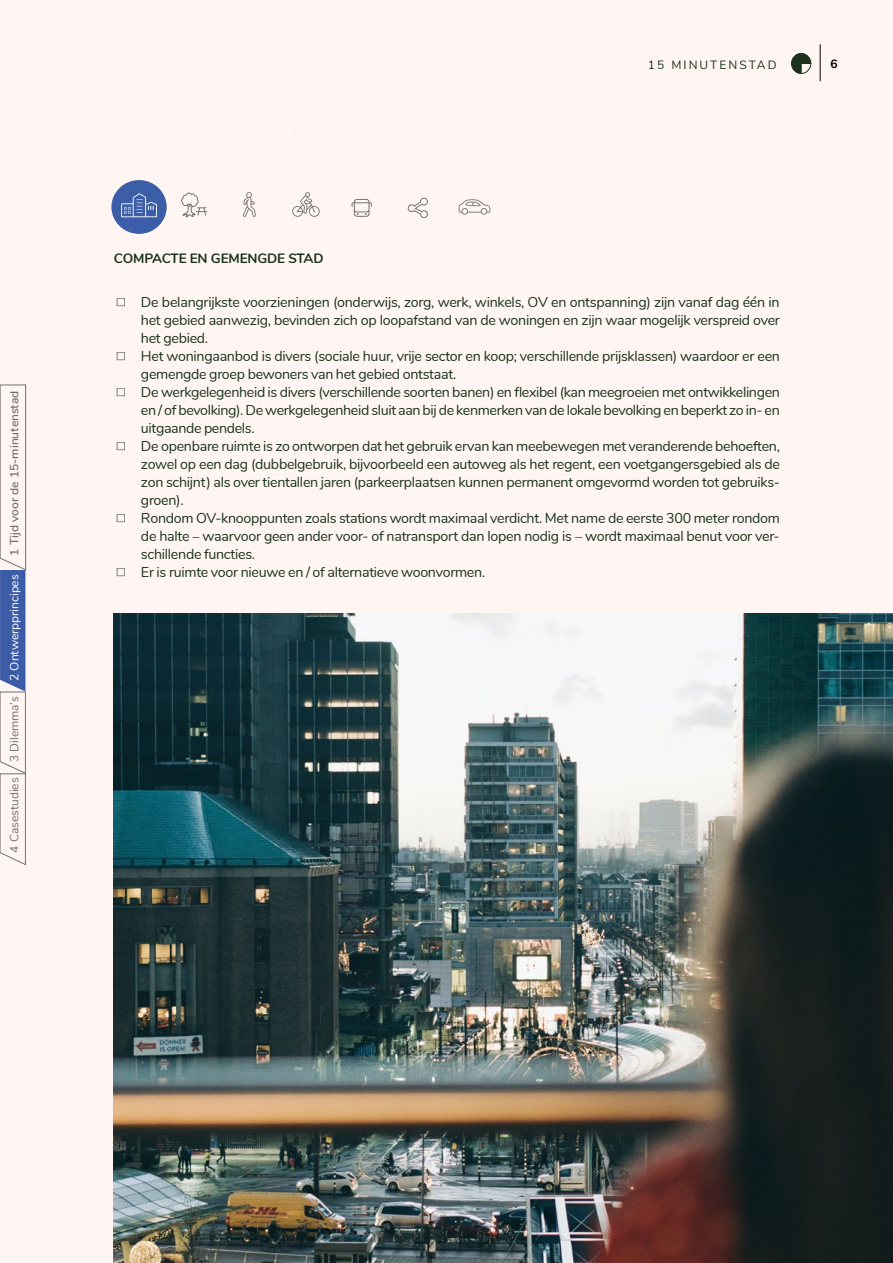
<style>
.page{position:relative;width:893px;height:1263px;background:#fff5f2}
.page>*{position:absolute;margin:0;border:0;box-sizing:border-box;transform-origin:0 0}
.t1{font:14.25px/18px "Nunito";letter-spacing:-.02em;color:#1b331c;text-align:justify}
.t2{font:700 13.5px "Nunito";letter-spacing:-.01em;color:#1b331c}
.t3{font:600 12px "Nunito";color:#737371}
.t4{font:12px "Nunito";color:#737371}
.t5{font:12px "Nunito";color:#fff}
.t6{font:12px "Nunito Sans";letter-spacing:.17em;color:#1b331c}
.t7{font:700 12px "Nunito";color:#000}
.s1{font-family:"Apple Myungjo"}
</style>
<div class="page">
<hr style="left:820px;top:45px;width:1px;height:36px;background:#000">
<img style="left:113px;top:613px;width:780px;height:650px">
<svg style="left:351px;top:199px;width:21px;height:18px"></svg>
<svg style="left:181px;top:192px;width:27px;height:25px"></svg>
<svg style="left:243px;top:192px;width:13px;height:25px"></svg>
<svg style="left:292px;top:192px;width:28px;height:25px"></svg>
<svg style="left:459px;top:199px;width:31px;height:16px"></svg>
<svg style="left:407px;top:197px;width:21px;height:21px"></svg>
<div style="left:111px;top:180px;width:56px;height:54px;background:#3c5da8;border-radius:50%"></div>
<svg style="left:121px;top:193px;width:36px;height:24px"></svg>
<svg style="left:791px;top:53px;width:20px;height:21px"></svg>
<svg style="left:0;top:385px;width:26px;height:480px"></svg>
<p class="t3" style="left:5px;top:556px;width:167px;rotate:-90deg">1 Tijd voor de 15-minutenstad</p>
<p class="t5" style="left:5px;top:681px;width:108px;rotate:-90deg">2 Ontwerpprincipes</p>
<p class="t4" style="left:5px;top:762px;width:67px;rotate:-90deg">3 Dilemma’s</p>
<p class="t4" style="left:5px;top:853px;width:77px;rotate:-90deg">4 Casestudies</p>
<p class="t6" style="left:648px;top:56px;width:130px">15 MINUTENSTAD</p>
<p class="t7" style="left:830px;top:55px;width:9px">6</p>
<p class="t2" style="left:114px;top:249px;width:211px">COMPACTE EN GEMENGDE STAD</p>
<p class="t1" style="left:141px;top:293px;width:640px;text-indent:-27px"><span class="s1">◻</span> De belangrijkste voorzieningen (onderwijs, zorg, werk, winkels, OV en ontspanning) zijn vanaf dag één in het gebied aanwezig, bevinden zich op loopafstand van de woningen en zijn waar mogelijk verspreid over het gebied.</p>
<p class="t1" style="left:141px;top:347px;width:640px;text-indent:-27px"><span class="s1">◻</span> Het woningaanbod is divers (sociale huur, vrije sector en koop; verschillende prijsklassen) waardoor er een gemengde groep bewoners van het gebied ontstaat.</p>
<p class="t1" style="left:141px;top:383px;width:640px;text-indent:-27px"><span class="s1">◻</span> De werkgelegenheid is divers (verschillende soorten banen) en flexibel (kan meegroeien met ontwikkelingen en / of bevolking). De werkgelegenheid sluit aan bij de kenmerken van de lokale bevolking en beperkt zo in- en uitgaande pendels.</p>
<p class="t1" style="left:141px;top:437px;width:640px;text-indent:-27px"><span class="s1">◻</span> De openbare ruimte is zo ontworpen dat het gebruik ervan kan meebewegen met veranderende behoeften, zowel op een dag (dubbelgebruik, bijvoorbeeld een autoweg als het regent, een voetgangersgebied als de zon schijnt) als over tientallen jaren (parkeerplaatsen kunnen permanent omgevormd worden tot gebruiks&shy;groen).</p>
<p class="t1" style="left:141px;top:509px;width:640px;text-indent:-27px"><span class="s1">◻</span> Rondom OV-knooppunten zoals stations wordt maximaal verdicht. Met name de eerste 300 meter rondom de halte – waarvoor geen ander voor- of natransport dan lopen nodig is – wordt maximaal benut voor ver&shy;schillende functies.</p>
<p class="t1" style="left:114px;top:562px;width:373px"><span class="s1">◻</span> Er is ruimte voor nieuwe en / of alternatieve woonvormen.</p>
</div>
